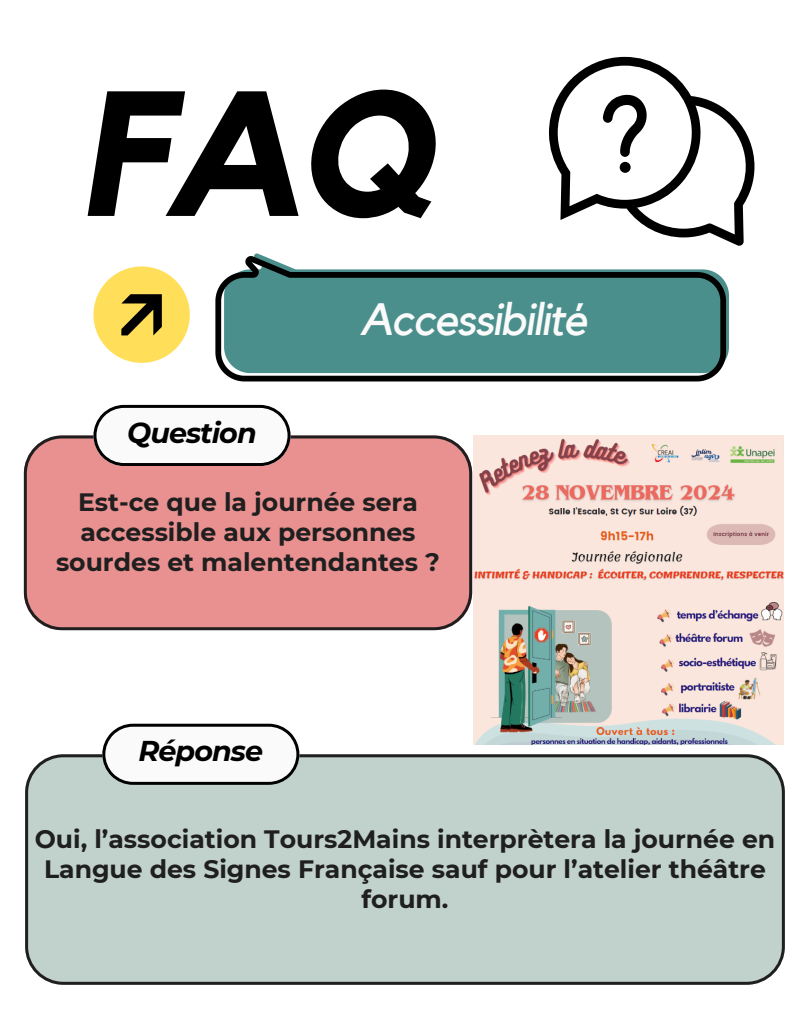
<style>
.page{position:relative;width:810px;height:1013px;background:#fff}
.page>*{position:absolute;margin:0;border:0;box-sizing:border-box;transform-origin:0 0}
.t1{font:italic 700 175.7px "Kollektif";color:#000}
.t2{font:italic 45.2px "Kollektif";letter-spacing:-.035em;color:#fafafa}
.t3{font:italic 700 28.6px "Montserrat";letter-spacing:-.035em;color:#000}
.t4{font:700 25.1px/30px "Montserrat";color:#000;text-align:center}
</style>
<div class="page">
<svg style="left:215px;top:256px;width:511px;height:125px;background:#5b8f8d"></svg>
<div style="left:24px;top:435px;width:448px;height:195px;background:#e99090"></div>
<div style="left:25px;top:754px;width:760px;height:230px;background:#c1d1cc"></div>
<svg style="left:102px;top:723px;width:197px;height:61px"></svg>
<svg style="left:93px;top:405px;width:198px;height:61px"></svg>
<div style="left:93px;top:266px;width:97px;height:97px;background:#ffdf59;border-radius:50%"></div>
<svg style="left:121px;top:294px;width:41px;height:41px"></svg>
<img style="left:474px;top:435px;width:310px;height:309px">
<svg style="left:549px;top:57px;width:205px;height:189px"></svg>
<h1 class="t1" style="left:79px;top:74px;width:357px">FAQ</h1>
<h2 class="t3" style="left:127px;top:415px;width:131px">Question</h2>
<p class="t2" style="left:360px;top:298px;width:230px">Accessibilité</p>
<p class="t4" style="left:56px;top:487px;width:386px">Est-ce que la journée sera accessible aux personnes sourdes et malentendantes ?</p>
<p class="t3" style="left:139px;top:733px;width:126px">Réponse</p>
<p class="t4" style="left:35px;top:824px;width:742px">Oui, l’association Tours2Mains interprètera la journée en<br>Langue des Signes Française sauf pour l’atelier théâtre forum.</p>
</div>
